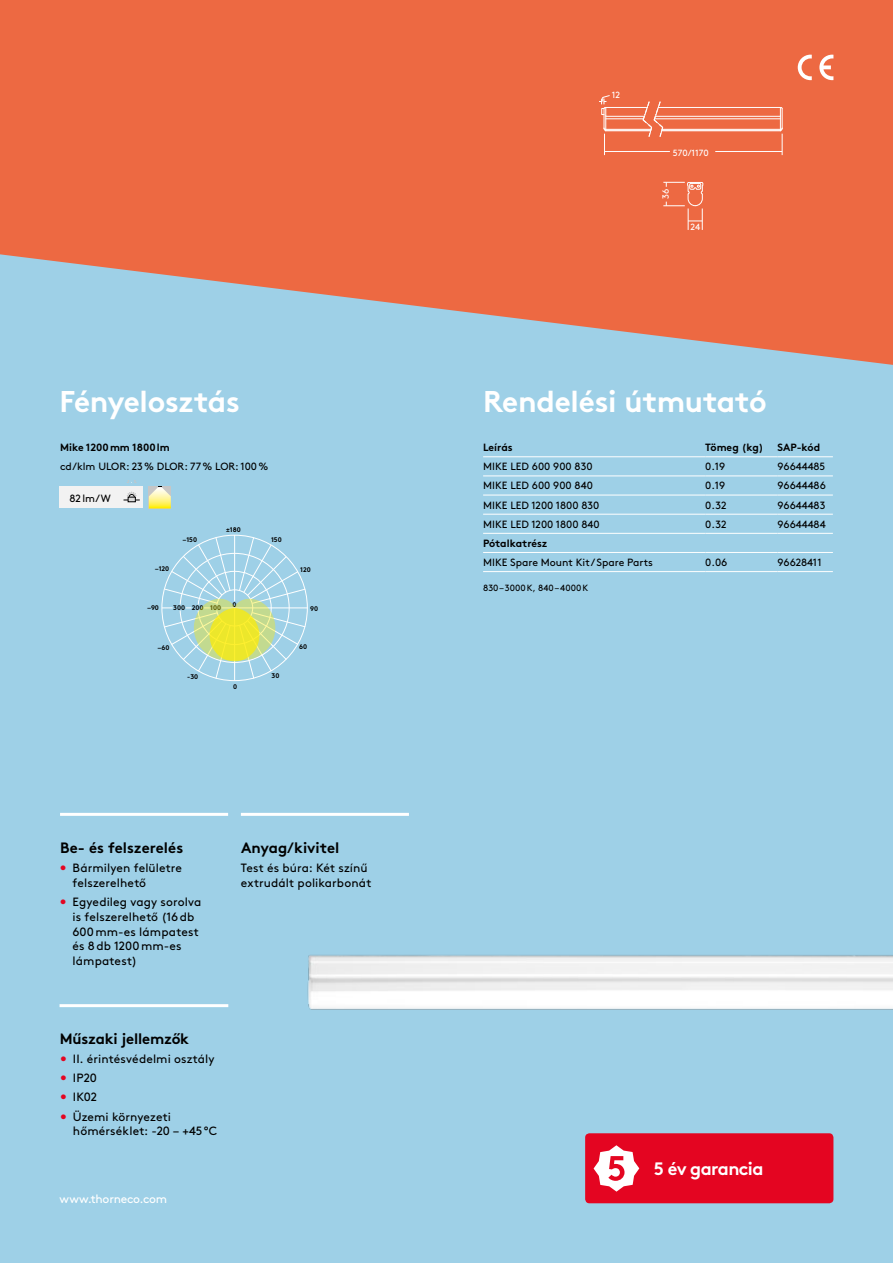
<style>
.page{position:relative;width:893px;height:1263px;background:#9ed0e7}
.page>*{position:absolute;margin:0;border:0;box-sizing:border-box;transform-origin:0 0}
.t1{font:700 30px "Brown";letter-spacing:-.015em;color:#fff}
.t2{font:700 18px "Brown";letter-spacing:-.035em;color:#fff}
.t3{font:700 15px "Brown";letter-spacing:-.005em;color:#000}
.t4{font:12px/14.9px "Brown";letter-spacing:.01em;color:#000}
.t5{font:12px "Brown";letter-spacing:-.02em;color:#fff}
.t6{font:10.5px "Brown";color:#000}
.t7{font:700 10.5px "Brown";color:#000}
.t8{font:9px "Brown";letter-spacing:.015em;color:#000}
.t9{font:9px "Brown";color:#fff}
.t10{font:700 6.75px "Brown";color:#000}
.s1{color:#e40521}
</style>
<div class="page">
<svg style="left:0;top:0;width:893px;height:365px;fill:#ed6942"></svg>
<hr style="left:60px;top:813px;width:168px;height:3px;background:#fff">
<hr style="left:241px;top:813px;width:168px;height:3px;background:#fff">
<hr style="left:60px;top:1004px;width:168px;height:3px;background:#fff">
<hr style="left:483px;top:456px;width:222px;height:1px;background:#fff">
<hr style="left:705px;top:456px;width:73px;height:1px;background:#fff">
<hr style="left:483px;top:533px;width:222px;height:1px;background:#fff">
<hr style="left:705px;top:533px;width:73px;height:1px;background:#fff">
<hr style="left:483px;top:571px;width:222px;height:1px;background:#fff">
<hr style="left:705px;top:571px;width:73px;height:1px;background:#fff">
<hr style="left:778px;top:571px;width:55px;height:1px;background:#fff">
<hr style="left:778px;top:456px;width:55px;height:1px;background:#fff">
<hr style="left:483px;top:475px;width:222px;height:1px;background:#fff">
<hr style="left:705px;top:475px;width:73px;height:1px;background:#fff">
<hr style="left:778px;top:475px;width:55px;height:1px;background:#fff">
<hr style="left:483px;top:495px;width:222px;height:1px;background:#fff">
<hr style="left:705px;top:495px;width:73px;height:1px;background:#fff">
<hr style="left:778px;top:495px;width:55px;height:1px;background:#fff">
<hr style="left:483px;top:514px;width:222px;height:1px;background:#fff">
<hr style="left:705px;top:514px;width:73px;height:1px;background:#fff">
<hr style="left:778px;top:514px;width:55px;height:1px;background:#fff">
<hr style="left:483px;top:552px;width:222px;height:1px;background:#fff">
<hr style="left:705px;top:552px;width:73px;height:1px;background:#fff">
<hr style="left:778px;top:552px;width:55px;height:1px;background:#fff">
<hr style="left:778px;top:533px;width:55px;height:1px;background:#fff">
<div style="left:60px;top:486px;width:82px;height:22px;background:#f2f2f2"></div>
<svg style="left:149px;top:486px;width:22px;height:22px"></svg>
<svg style="left:124px;top:492px;width:15px;height:10px"></svg>
<hr style="left:234px;top:535px;width:1px;height:66px;background:#fff">
<hr style="left:234px;top:608px;width:1px;height:72px;background:#fff">
<hr style="left:222px;top:607px;width:86px;height:1px;background:#fff">
<svg style="left:162px;top:536px;width:144px;height:143px"></svg>
<hr style="left:606px;top:130px;width:45px;height:1px;background:#fff">
<hr style="left:662px;top:130px;width:118px;height:1px;background:#fff">
<hr style="left:662px;top:129px;width:119px;height:1px;background:#fff">
<hr style="left:658px;top:107px;width:122px;height:1px;background:#fff">
<hr style="left:606px;top:107px;width:41px;height:1px;background:#fff">
<hr style="left:606px;top:116px;width:38px;height:1px;background:#fff">
<hr style="left:606px;top:118px;width:38px;height:1px;background:#fff">
<hr style="left:655px;top:116px;width:125px;height:1px;background:#fff">
<hr style="left:654px;top:118px;width:126px;height:1px;background:#fff">
<hr style="left:606px;top:129px;width:45px;height:1px;background:#fff">
<svg style="left:642px;top:101px;width:22px;height:36px"></svg>
<hr style="left:604px;top:151px;width:66px;height:1px;background:#fff">
<svg style="left:779px;top:106px;width:4px;height:49px"></svg>
<hr style="left:715px;top:151px;width:67px;height:1px;background:#fff">
<svg style="left:663px;top:182px;width:41px;height:48px;background:#ee7956"></svg>
<svg style="left:599px;top:94px;width:12px;height:61px"></svg>
<img style="left:307px;top:955px;width:586px;height:55px">
<svg style="left:798px;top:55px;width:14px;height:25px"></svg>
<svg style="left:819px;top:55px;width:14px;height:25px"></svg>
<div style="left:585px;top:1133px;width:248px;height:70px;background:#e40521;border-radius:4px"></div>
<svg style="left:594px;top:1145px;width:45px;height:46px"></svg>
<p class="t9" style="left:612px;top:88px;width:10px">12</p>
<p class="t9" style="left:673px;top:146px;width:38px">570/1170</p>
<p class="t9" style="left:659px;top:199px;width:12px;rotate:-90deg">36</p>
<p class="t9" style="left:690px;top:220px;width:11px">24</p>
<h1 class="t1" style="left:60px;top:378px;width:182px">Fényelosztás</h1>
<h1 class="t1" style="left:483px;top:378px;width:285px">Rendelési útmutató</h1>
<p class="t7" style="left:60px;top:439px;width:111px">Mike 1200mm 1800lm</p>
<p class="t6" style="left:60px;top:458px;width:210px">cd/klm ULOR: 23% DLOR: 77% LOR: 100%</p>
<p class="t6" style="left:70px;top:490px;width:43px">82lm/W</p>
<p class="t10" style="left:183px;top:535px;width:16px">–150</p>
<p class="t10" style="left:226px;top:524px;width:16px">±180</p>
<p class="t10" style="left:271px;top:534px;width:12px">150</p>
<p class="t10" style="left:155px;top:563px;width:16px">–120</p>
<p class="t10" style="left:300px;top:564px;width:12px">120</p>
<p class="t10" style="left:147px;top:602px;width:13px">–90</p>
<p class="t10" style="left:310px;top:603px;width:10px">90</p>
<p class="t10" style="left:158px;top:642px;width:13px">–60</p>
<p class="t10" style="left:233px;top:599px;width:6px">0</p>
<p class="t10" style="left:173px;top:602px;width:49px">300 200 100</p>
<p class="t10" style="left:299px;top:642px;width:10px">60</p>
<p class="t10" style="left:187px;top:671px;width:13px">-30</p>
<p class="t10" style="left:233px;top:681px;width:6px">0</p>
<p class="t10" style="left:271px;top:670px;width:9px">30</p>
<p class="t3" style="left:60px;top:835px;width:124px">Be- és felszerelés</p>
<p class="t3" style="left:241px;top:835px;width:100px">Anyag/kivitel</p>
<p class="t4" style="left:241px;top:859px;width:132px">Test és búra: Két színű extrudált polikarbonát</p>
<p class="t4" style="left:73px;top:859px;width:111px;text-indent:-13px"><span class="s1">•</span> Bármilyen felületre felszerelhető</p>
<p class="t4" style="left:73px;top:893px;width:130px;text-indent:-13px"><span class="s1">•</span> Egyedileg vagy sorolva is felszerelhető (16db<br>600mm-es lámpatest és 8db 1200mm-es lámpatest)</p>
<p class="t3" style="left:60px;top:1026px;width:131px">Műszaki jellemzők</p>
<p class="t4" style="left:60px;top:1050px;width:156px"><span class="s1">•</span> II. érintésvédelmi osztály</p>
<p class="t4" style="left:60px;top:1070px;width:38px"><span class="s1">•</span> IP20</p>
<p class="t4" style="left:60px;top:1089px;width:38px"><span class="s1">•</span> IK02</p>
<p class="t4" style="left:73px;top:1108px;width:146px;text-indent:-13px"><span class="s1">•</span> Üzemi környezeti hőmérséklet: -20 – +45°C</p>
<p class="t5" style="left:60px;top:1190px;width:109px">www.thorneco.com</p>
<p class="t7" style="left:483px;top:439px;width:31px">Leírás</p>
<p class="t7" style="left:705px;top:439px;width:60px">Tömeg (kg)</p>
<p class="t7" style="left:778px;top:439px;width:44px">SAP-kód</p>
<p class="t6" style="left:483px;top:459px;width:111px">MIKE LED 600 900 830</p>
<p class="t6" style="left:705px;top:459px;width:21px">0.19</p>
<p class="t6" style="left:778px;top:459px;width:49px">96644485</p>
<p class="t6" style="left:483px;top:478px;width:111px">MIKE LED 600 900 840</p>
<p class="t6" style="left:705px;top:478px;width:21px">0.19</p>
<p class="t6" style="left:778px;top:478px;width:50px">96644486</p>
<p class="t6" style="left:483px;top:497px;width:118px">MIKE LED 1200 1800 830</p>
<p class="t6" style="left:705px;top:497px;width:23px">0.32</p>
<p class="t6" style="left:778px;top:497px;width:49px">96644483</p>
<p class="t6" style="left:483px;top:516px;width:118px">MIKE LED 1200 1800 840</p>
<p class="t6" style="left:705px;top:516px;width:23px">0.32</p>
<p class="t6" style="left:778px;top:516px;width:50px">96644484</p>
<p class="t7" style="left:483px;top:534px;width:66px">Pótalkatrész</p>
<p class="t6" style="left:483px;top:554px;width:171px">MIKE Spare Mount Kit / Spare Parts</p>
<p class="t6" style="left:705px;top:554px;width:24px">0.06</p>
<p class="t6" style="left:778px;top:554px;width:46px">96628411</p>
<p class="t8" style="left:483px;top:581px;width:107px">830–3000K, 840–4000K</p>
<h2 class="t2" style="left:654px;top:1154px;width:111px">5 év garancia</h2>
</div>
